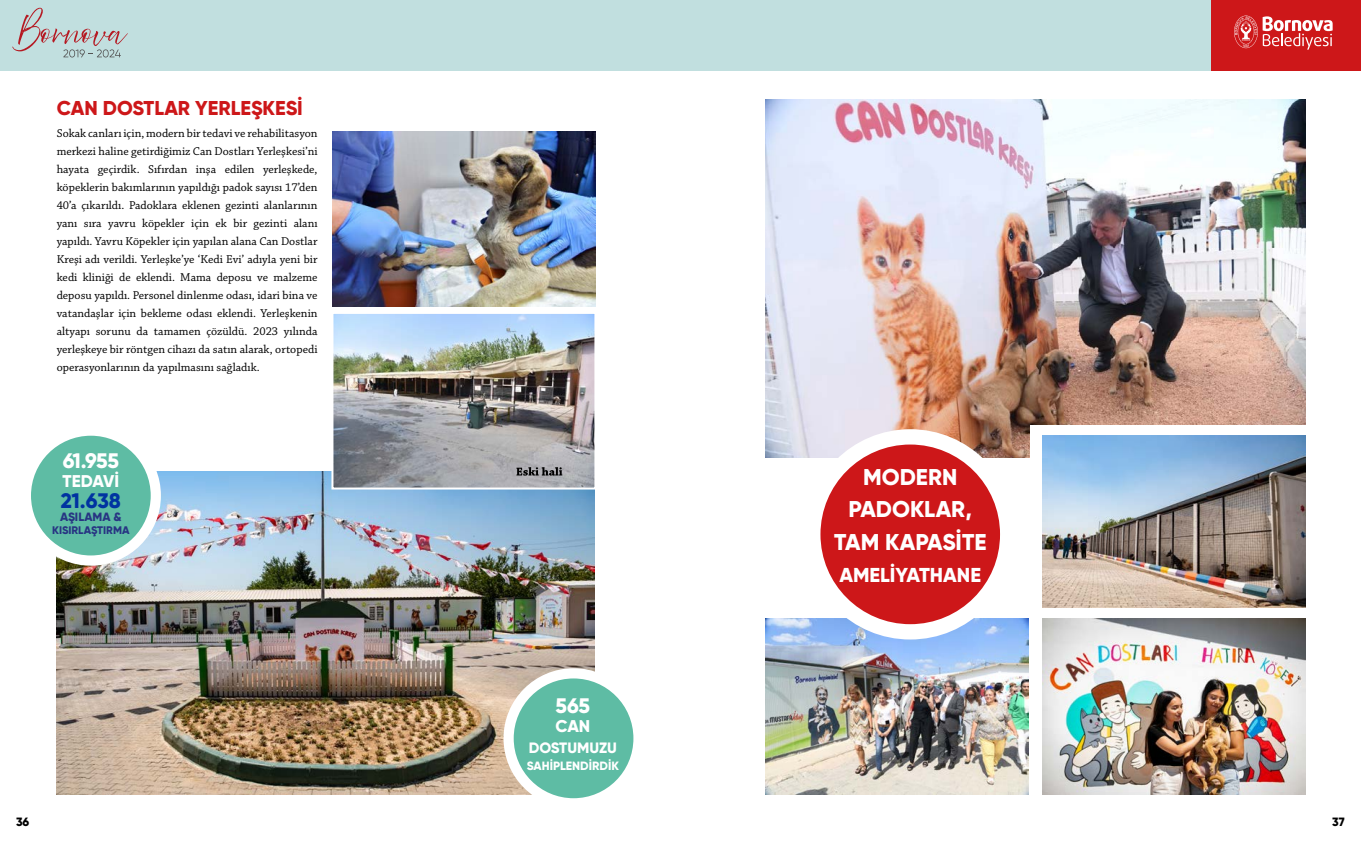
<style>
.page{position:relative;width:1361px;height:851px;background:#fff}
.page>*{position:absolute;margin:0;border:0;box-sizing:border-box;transform-origin:0 0}
.t1{font:800 22.8px/32.2px "Gilroy";color:#fff;text-align:center}
.t2{font:800 21px "Gilroy";letter-spacing:-.02em;color:#fff}
.t3{font:800 21px "Gilroy";color:#0033a1}
.t4{font:800 20.1px "Gilroy";color:#fff}
.t5{font:800 20px "Gilroy";color:#cd1719}
.t6{font:800 17px "Gilroy";color:#fff}
.t7{font:800 15px "Gilroy";color:#fff}
.t8{font:12px/18px "Chaparral Pro";color:#000;text-align:justify}
.t9{font:800 12px "Gilroy";color:#fff}
.t10{font:800 12px "Gilroy";color:#283583}
.t11{font:800 12px "Gilroy";color:#000}
.t12{font:800 11px "Gilroy";color:#283583}
</style>
<div class="page">
<div style="left:0;top:0;width:1210px;height:71px;background:#c1dfdf"></div>
<svg style="left:12px;top:8px;width:116px;height:49px"></svg>
<div style="left:1210px;top:0;width:151px;height:71px;background:#cd1719"></div>
<svg style="left:1234px;top:16px;width:98px;height:34px"></svg>
<img style="left:765px;top:618px;width:263px;height:175px">
<img style="left:765px;top:99px;width:540px;height:359px">
<div style="left:1030px;top:425px;width:275px;height:182px;background:#fff"></div>
<img style="left:1042px;top:436px;width:263px;height:171px">
<img style="left:1042px;top:618px;width:263px;height:176px">
<div style="left:805px;top:429px;width:210px;height:210px;background:#fff;border-radius:50%"></div>
<div style="left:820px;top:444px;width:180px;height:180px;background:#cd1719;border-radius:50%"></div>
<img style="left:56px;top:471px;width:539px;height:323px">
<img style="left:332px;top:131px;width:263px;height:175px">
<div style="left:21px;top:425px;width:140px;height:140px;background:#fff;border-radius:50%"></div>
<div style="left:31px;top:435px;width:120px;height:120px;background:#5ebca4;border-radius:50%"></div>
<div style="left:503px;top:668px;width:140px;height:140px;background:#fff;border-radius:50%"></div>
<div style="left:514px;top:678px;width:119px;height:120px;background:#5ebca4;border-radius:50%"></div>
<img style="left:334px;top:315px;width:259px;height:171px">
<div style="left:331px;top:312px;width:265px;height:177px;border:2px solid #fff"></div>
<svg style="left:516px;top:467px;width:46px;height:8px"></svg>
<h3 class="t5" style="left:57px;top:95px;width:248px">CAN DOSTLAR YERLEŞKESİ</h3>
<p class="t8" style="left:57px;top:124px;width:262px">Sokak canları için, modern bir tedavi ve rehabilitasyon merkezi haline getirdiğimiz Can Dostları Yerleşkesi’ni hayata geçirdik. Sıfırdan inşa edilen yerleşkede, köpeklerin bakımlarının yapıldığı padok sayısı 17’den 40’a çıkarıldı. Padoklara eklenen gezinti alanlarının yanı sıra yavru köpekler için ek bir gezinti alanı yapıldı. Yavru Köpekler için yapılan alana Can Dostlar Kreşi adı verildi. Yerleşke’ye ‘Kedi Evi’ adıyla yeni bir kedi kliniği de eklendi. Mama deposu ve malzeme deposu yapıldı. Personel dinlenme odası, idari bina ve vatandaşlar için bekleme odası eklendi. Yerleşkenin altyapı sorunu da tamamen çözüldü. 2023 yılında yerleşkeye bir röntgen cihazı da satın alarak, ortopedi operasyonlarının da yapılmasını sağladık.</p>
<h2 class="t2" style="left:63px;top:447px;width:58px">61.955</h2>
<h3 class="t6" style="left:62px;top:470px;width:58px">TEDAVİ</h3>
<h2 class="t3" style="left:61px;top:488px;width:62px">21.638</h2>
<p class="t10" style="left:60px;top:509px;width:63px">AŞILAMA &amp;</p>
<p class="t12" style="left:52px;top:523px;width:79px">KISIRLAŞTIRMA</p>
<h2 class="t2" style="left:555px;top:692px;width:36px">565</h2>
<h3 class="t6" style="left:555px;top:715px;width:37px">CAN</h3>
<p class="t7" style="left:529px;top:737px;width:90px">DOSTUMUZU</p>
<p class="t9" style="left:527px;top:757px;width:94px">SAHİPLENDİRDİK</p>
<h1 class="t1" style="left:834px;top:461px;width:154px">MODERN<br>PADOKLAR,<br>TAM KAPASİTE</h1>
<h3 class="t4" style="left:839px;top:562px;width:143px">AMELİYATHANE</h3>
<p class="t11" style="left:16px;top:814px;width:15px">36</p>
<p class="t11" style="left:1332px;top:814px;width:14px">37</p>
</div>
